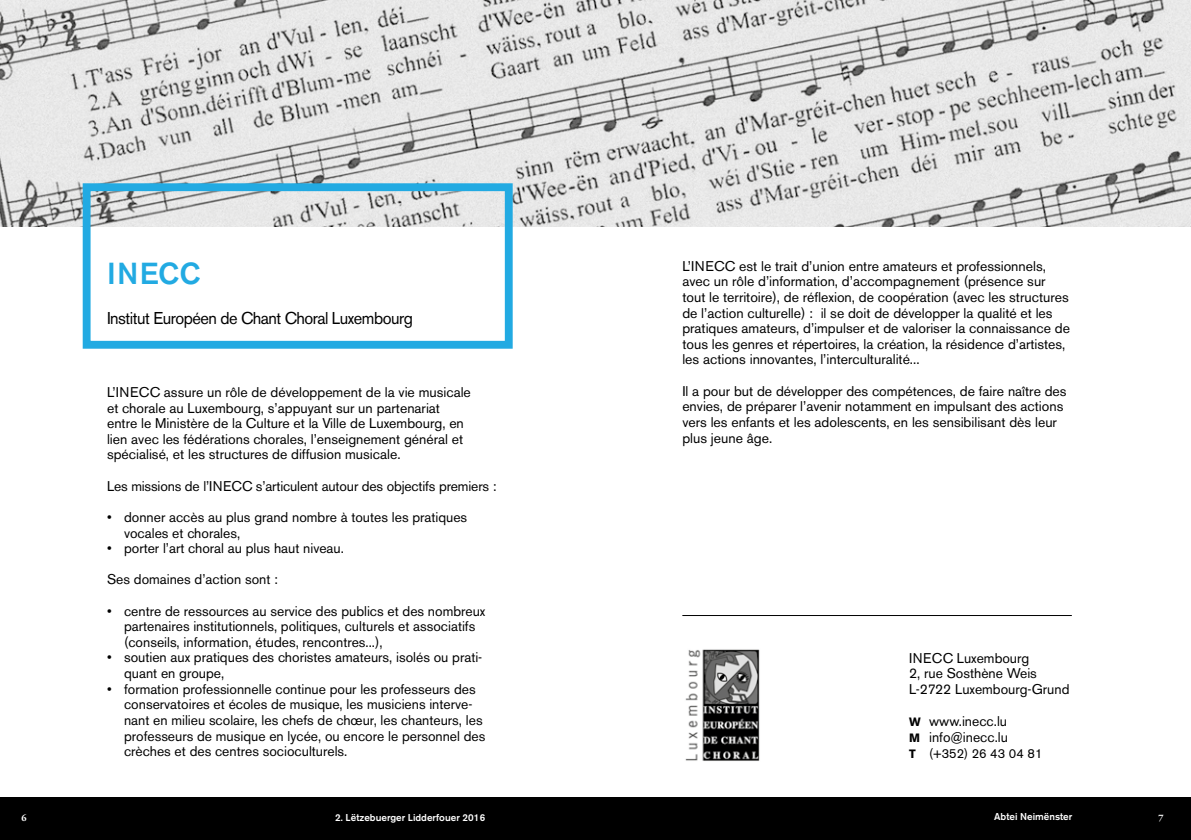
<style>
.page{position:relative;width:1191px;height:840px;background:#fff}
.page>*{position:absolute;margin:0;border:0;box-sizing:border-box;transform-origin:0 0}
.t1{font:500 30.2px "Akzidenz Grotesk BE";letter-spacing:.03em;color:#22aae2}
.t2{font:17px "Akzidenz Grotesk BE";letter-spacing:-.03em;color:#000;scale:.96 1}
.t3{font:14px/15.6px "Akzidenz Grotesk BE";color:#000}
.t4{font:13px "Akzidenz Grotesk BE";color:#000}
.t5{font:500 9.8px "Akzidenz Grotesk BE";color:#fff}
.t6{font:700 9.8px "Adobe Garamond Pro";color:#fff}
.s1{font-weight:700;font-size:12px}
</style>
<div class="page">
<div style="left:0;top:796px;width:598px;height:43px;background:#000"></div>
<div style="left:583px;top:796px;width:608px;height:43px;background:#000"></div>
<img style="left:0;top:0;width:1191px;height:227px">
<div style="left:83px;top:183px;width:430px;height:165px;border:8px solid #22aae2"></div>
<hr style="left:682px;top:614px;width:389px;height:1px;background:#000">
<img style="left:685px;top:649px;width:75px;height:111px">
<h1 class="t1" style="left:107px;top:255px;width:95px">INECC</h1>
<p class="t2" style="left:107px;top:307px;width:320px">Institut Européen de Chant Choral Luxembourg</p>
<p class="t3" style="left:107px;top:384px;width:365px">L’INECC assure un rôle de développement de la vie musicale et chorale au Luxembourg, s’appuyant sur un partenariat entre le Ministère de la Culture et la Ville de Luxembourg, en lien avec les fédérations chorales, l’enseignement général et spécialisé, et les structures de diffusion musicale.</p>
<p class="t3" style="left:107px;top:477px;width:391px">Les missions de l’INECC s’articulent autour des objectifs premiers :</p>
<p class="t3" style="left:124px;top:509px;width:345px;text-indent:-17px">• donner accès au plus grand nombre à toutes les pratiques vocales et chorales,</p>
<p class="t3" style="left:107px;top:540px;width:238px">• porter l’art choral au plus haut niveau.</p>
<p class="t3" style="left:107px;top:571px;width:172px">Ses domaines d’action sont :</p>
<p class="t3" style="left:124px;top:602px;width:363px;text-indent:-17px">• centre de ressources au service des publics et des nombreux partenaires institutionnels, politiques, culturels et associatifs (conseils, information, études, rencontres...),</p>
<p class="t3" style="left:124px;top:649px;width:360px;text-indent:-17px">• soutien aux pratiques des choristes amateurs, isolés ou prati&shy;quant en groupe,</p>
<p class="t3" style="left:124px;top:680px;width:363px;text-indent:-17px">• formation professionnelle continue pour les professeurs des conservatoires et écoles de musique, les musiciens interve&shy;nant en milieu scolaire, les chefs de chœur, les chanteurs, les professeurs de musique en lycée, ou encore le personnel des crèches et des centres socioculturels.</p>
<p class="t3" style="left:682px;top:258px;width:389px">L’INECC est le trait d’union entre amateurs et professionnels, avec un rôle d’information, d’accompagnement (présence sur tout le territoire), de réflexion, de coopération (avec les structures de l’action culturelle) : il se doit de développer la qualité et les pratiques amateurs, d’impulser et de valoriser la connaissance de tous les genres et répertoires, la création, la résidence d’artistes, les actions innovantes, l’interculturalité...</p>
<p class="t3" style="left:682px;top:383px;width:386px">Il a pour but de développer des compétences, de faire naître des envies, de préparer l’avenir notamment en impulsant des actions vers les enfants et les adolescents, en les sensibilisant dès leur plus jeune âge.</p>
<p class="t3" style="left:909px;top:649px;width:162px">INECC Luxembourg<br>2, rue Sosthène Weis<br>L-2722 Luxembourg-Grund</p>
<p class="t3" style="left:909px;top:713px;width:100px"><span class="s1">W</span> www.inecc.lu<br><span class="s1">M</span> info@inecc.lu</p>
<p class="t4" style="left:909px;top:745px;width:135px"><span class="s1">T</span> (+352) 26 43 04 81</p>
<p class="t6" style="left:21px;top:812px;width:7px">6</p>
<p class="t5" style="left:335px;top:811px;width:151px">2. Lëtzebuerger Lidderfouer 2016</p>
<p class="t5" style="left:994px;top:810px;width:80px">Abtei Neimënster</p>
<p class="t6" style="left:1158px;top:812px;width:7px">7</p>
</div>
